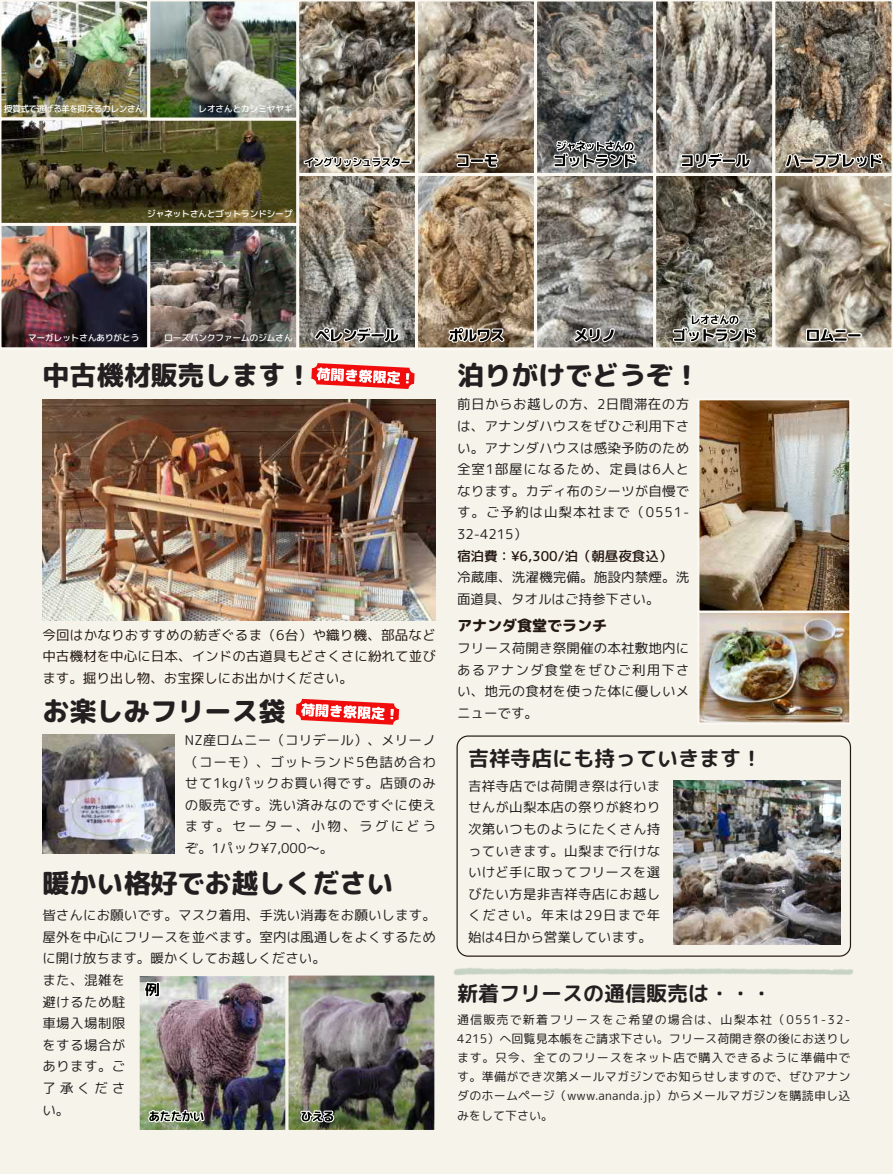
<style>
.page{position:relative;width:893px;height:1174px;background:#f6f3ea}
.page>*{position:absolute;margin:0;border:0;box-sizing:border-box;transform-origin:0 0}
.t1{font:800 27px "Rounded Mplus 1 c";color:#231f20}
.t2{font:700 21px "Rounded Mplus 1 c";color:#231f20}
.t3{font:800 15px "Rounded Mplus 1 c";letter-spacing:-.08em;color:#010100}
.t4{font:800 15px "Rounded Mplus 1 c";color:#241813}
.t5{font:13.5px/21.6px "Rounded Mplus 1 c";letter-spacing:.015em;color:#231f20;text-align:justify}
.t6{font:13.5px/21.6px "Rounded Mplus 1 c";letter-spacing:.005em;color:#241813;text-align:justify}
.t7{font:500 13.5px "Rounded Mplus 1 c";color:#241813}
.t8{font:12px/19.2px "Rounded Mplus 1 c";letter-spacing:.02em;color:#231f20;text-align:justify}
.t9{font:800 12px "Rounded Mplus 1 c";letter-spacing:-.08em;color:#010100}
.t10{font:800 10.5px "Rounded Mplus 1 c";letter-spacing:-.08em;color:#010100}
.t11{font:500 9px "Rounded Mplus 1 c";letter-spacing:-.05em;color:#fefefe}
.t12{font:500 9px "Rounded Mplus 1 c";letter-spacing:-.09em;color:#fefefe}
</style>
<div class="page">
<div style="left:456px;top:735px;width:395px;height:221px;border:1px solid #241813;border-radius:11px"></div>
<img style="left:453px;top:967px;width:401px;height:8px">
<img style="left:673px;top:780px;width:168px;height:164px">
<img style="left:43px;top:399px;width:393px;height:221px">
<img style="left:700px;top:401px;width:148px;height:320px">
<div style="left:697px;top:398px;width:154px;height:215px;border:2px solid #faf8f1"></div>
<div style="left:697px;top:611px;width:154px;height:113px;border:2px solid #faf8f1"></div>
<img style="left:43px;top:735px;width:132px;height:118px">
<img style="left:141px;top:976px;width:144px;height:153px">
<div style="left:137px;top:972px;width:152px;height:161px;border:3px solid #f6f3ea"></div>
<img style="left:290px;top:976px;width:143px;height:152px">
<div style="left:286px;top:972px;width:151px;height:160px;border:3px solid #f6f3ea"></div>
<svg style="left:144px;top:981px;width:16px;height:16px"></svg>
<svg style="left:148px;top:1109px;width:57px;height:13px"></svg>
<svg style="left:300px;top:1110px;width:34px;height:12px"></svg>
<img style="left:1px;top:1px;width:891px;height:347px">
<svg style="left:296px;top:699px;width:103px;height:25px"></svg>
<svg style="left:311px;top:363px;width:104px;height:26px"></svg>
<p class="t12" style="left:4px;top:104px;width:142px">授賞式で逃げる羊を抑えるカレンさん</p>
<p class="t11" style="left:198px;top:104px;width:96px">レオさんとカシミヤヤギ</p>
<p class="t10" style="left:304px;top:157px;width:109px">イングリッシュラスター</p>
<p class="t11" style="left:147px;top:210px;width:147px">ジャネットさんとゴットランドシープ</p>
<p class="t3" style="left:456px;top:153px;width:44px">コーモ</p>
<p class="t10" style="left:556px;top:141px;width:80px">ジャネットさんの</p>
<p class="t3" style="left:553px;top:153px;width:85px">ゴットランド</p>
<p class="t3" style="left:680px;top:153px;width:72px">コリデール</p>
<p class="t3" style="left:785px;top:153px;width:99px">ハーフブレッド</p>
<p class="t11" style="left:28px;top:333px;width:113px">マーガレットさんありがとう</p>
<p class="t11" style="left:164px;top:333px;width:130px">ローズバンクファームのジムさん</p>
<h1 class="t1" style="left:42px;top:362px;width:272px">中古機材販売します！</h1>
<p class="t3" style="left:315px;top:328px;width:85px">ペレンデール</p>
<p class="t6" style="left:42px;top:624px;width:395px">今回はかなりおすすめの紡ぎぐるま（6台）や織り機、部品など中古機材を中心に日本、インドの古道具もどさくさに紛れて並びます。掘り出し物、お宝探しにお出かけください。</p>
<h1 class="t1" style="left:42px;top:697px;width:245px">お楽しみフリース袋</h1>
<p class="t5" style="left:185px;top:729px;width:252px">NZ産ロムニー（コリデール）、メリーノ（コーモ）、ゴットランド5色詰め合わせて1kgパックお買い得です。店頭のみの販売です。洗い済みなのですぐに使えます。セーター、小物、ラグにどうぞ。1パック¥7,000～。</p>
<h1 class="t1" style="left:42px;top:870px;width:353px">暖かい格好でお越しください</h1>
<p class="t5" style="left:42px;top:904px;width:395px;text-align:left">皆さんにお願いです。マスク着用、手洗い消毒をお願いします。屋外を中心にフリースを並べます。室内は風通しをよくするために開け放ちます。暖かくしてお越しください。<br>また、混雑を<br>避けるため駐<br>車場入場制限<br>をする場合が<br>あります。ご<br>了承くださ<br>い。</p>
<p class="t3" style="left:145px;top:982px;width:16px">例</p>
<p class="t9" style="left:148px;top:1110px;width:58px">あたたかい</p>
<p class="t9" style="left:300px;top:1110px;width:36px">ひえる</p>
<p class="t3" style="left:448px;top:328px;width:58px">ポルワス</p>
<p class="t3" style="left:573px;top:328px;width:44px">メリノ</p>
<p class="t10" style="left:690px;top:314px;width:51px">レオさんの</p>
<p class="t3" style="left:673px;top:328px;width:85px">ゴットランド</p>
<h1 class="t1" style="left:457px;top:362px;width:245px">泊りがけでどうぞ！</h1>
<p class="t5" style="left:457px;top:394px;width:234px">前日からお越しの方、2日間滞在の方は、アナンダハウスをぜひご利用下さい。アナンダハウスは感染予防のため全室1部屋になるため、定員は6人となります。カディ布のシーツが自慢です。ご予約は山梨本社まで（0551- 32-4215）</p>
<p class="t7" style="left:457px;top:549px;width:217px">宿泊費：¥6,300/泊（朝昼夜食込）</p>
<p class="t5" style="left:457px;top:566px;width:234px">冷蔵庫、洗濯機完備。施設内禁煙。洗面道具、タオルはご持参下さい。</p>
<p class="t4" style="left:457px;top:618px;width:152px">アナンダ食堂でランチ</p>
<p class="t5" style="left:457px;top:637px;width:234px">フリース荷開き祭開催の本社敷地内にあるアナンダ食堂をぜひご利用下さい、地元の食材を使った体に優しいメニューです。</p>
<h2 class="t2" style="left:468px;top:748px;width:296px">吉祥寺店にも持っていきます！</h2>
<p class="t5" style="left:468px;top:775px;width:194px">吉祥寺店では荷開き祭は行いませんが山梨本店の祭りが終わり次第いつものようにたくさん持っていきます。山梨まで行けないけど手に取ってフリースを選びたい方是非吉祥寺店にお越しください。年末は29日まで年始は4日から営業しています。</p>
<p class="t3" style="left:805px;top:328px;width:58px">ロムニー</p>
<h2 class="t2" style="left:457px;top:983px;width:317px">新着フリースの通信販売は・・・</h2>
<p class="t8" style="left:457px;top:1009px;width:395px">通信販売で新着フリースをご希望の場合は、山梨本社（0551-32- 4215）へ回覧見本帳をご請求下さい。フリース荷開き祭の後にお送りします。只今、全てのフリースをネット店で購入できるように準備中です。準備ができ次第メールマガジンでお知らせしますので、ぜひアナンダのホームページ（www.ananda.jp）からメールマガジンを購読申し込みをして下さい。</p>
</div>
